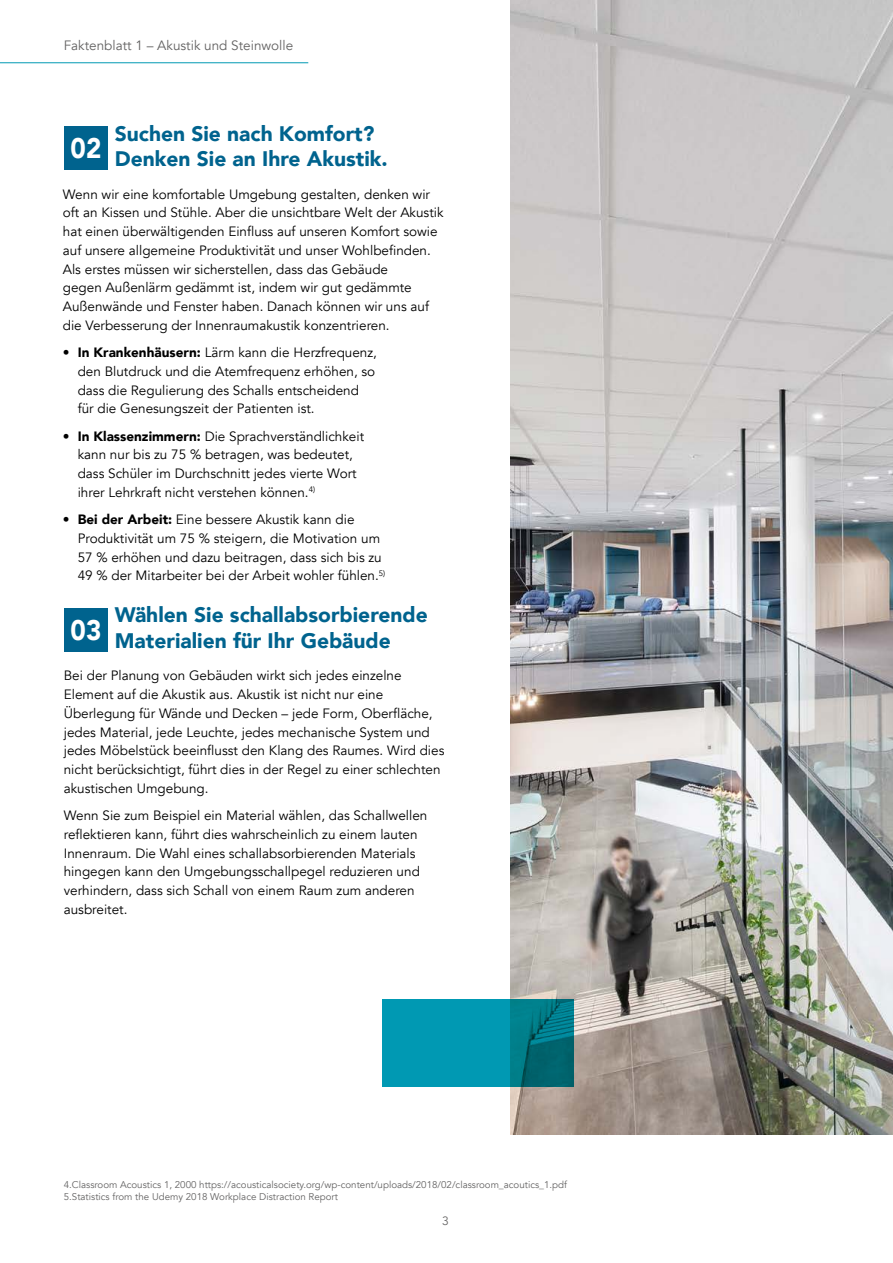
<style>
.page{position:relative;width:893px;height:1263px;background:#fff}
.page>*{position:absolute;margin:0;border:0;box-sizing:border-box;transform-origin:0 0}
.t1{font:900 28.2px "Avenir";color:#fff;scale:.92 1}
.t2{font:900 21px/25.2px "Avenir";color:#00638e}
.t3{font:13.5px/18.8px "Avenir";color:#000}
.t4{font:13.5px "Avenir";color:#646363}
.t5{font:12px "Avenir";color:#646363}
.t6{font:9.75px/11.7px "Avenir";color:#646363}
.s1{font-weight:900}
</style>
<div class="page">
<img style="left:510px;top:0;width:383px;height:1134px">
<svg style="left:383px;top:999px;width:191px;height:87px;background:#008ba0"></svg>
<hr style="left:0;top:62px;width:308px;height:1px;background:#0099b3">
<div style="left:64px;top:126px;width:44px;height:44px;background:#00638e"></div>
<div style="left:64px;top:608px;width:44px;height:43px;background:#00638e"></div>
<p class="t4" style="left:64px;top:38px;width:231px">Faktenblatt 1 – Akustik und Steinwolle</p>
<h2 class="t2" style="left:115px;top:121px;width:274px">Suchen Sie nach Komfort?<br>Denken Sie an Ihre Akustik.</h2>
<p class="t3" style="left:63px;top:185px;width:382px">Wenn wir eine komfortable Umgebung gestalten, denken wir oft an Kissen und Stühle. Aber die unsichtbare Welt der Akustik hat einen überwältigenden Einfluss auf unseren Komfort sowie auf unsere allgemeine Produktivität und unser Wohlbefinden.<br>Als erstes müssen wir sicherstellen, dass das Gebäude<br>gegen Außenlärm gedämmt ist, indem wir gut gedämmte Außenwände und Fenster haben. Danach können wir uns auf die Verbesserung der Innenraumakustik konzentrieren.</p>
<p class="t3" style="left:78px;top:343px;width:301px;text-indent:-15px"><span class="s1">• In Krankenhäusern:</span> Lärm kann die Herzfrequenz, den Blutdruck und die Atemfrequenz erhöhen, so dass die Regulierung des Schalls entscheidend für die Genesungszeit der Patienten ist.</p>
<p class="t3" style="left:78px;top:427px;width:288px;text-indent:-15px"><span class="s1">• In Klassenzimmern:</span> Die Sprachverständlichkeit kann nur bis zu 75 % betragen, was bedeutet, dass Schüler im Durchschnitt jedes vierte Wort ihrer Lehrkraft nicht verstehen können.<sup>4)</sup></p>
<p class="t3" style="left:78px;top:510px;width:309px;text-indent:-15px"><span class="s1">• Bei der Arbeit:</span> Eine bessere Akustik kann die Produktivität um 75 % steigern, die Motivation um 57 % erhöhen und dazu beitragen, dass sich bis zu 49 % der Mitarbeiter bei der Arbeit wohler fühlen.<sup>5)</sup></p>
<h2 class="t2" style="left:115px;top:602px;width:315px">Wählen Sie schallabsorbierende<br>Materialien für Ihr Gebäude</h2>
<p class="t3" style="left:64px;top:667px;width:382px">Bei der Planung von Gebäuden wirkt sich jedes einzelne Element auf die Akustik aus. Akustik ist nicht nur eine Überlegung für Wände und Decken – jede Form, Oberfläche, jedes Material, jede Leuchte, jedes mechanische System und jedes Möbelstück beeinflusst den Klang des Raumes. Wird dies nicht berücksichtigt, führt dies in der Regel zu einer schlechten akustischen Umgebung.</p>
<p class="t3" style="left:64px;top:806px;width:365px">Wenn Sie zum Beispiel ein Material wählen, das Schallwellen reflektieren kann, führt dies wahrscheinlich zu einem lauten Innenraum. Die Wahl eines schallabsorbierenden Materials hingegen kann den Umgebungsschallpegel reduzieren und verhindern, dass sich Schall von einem Raum zum anderen ausbreitet.</p>
<h1 class="t1" style="left:71px;top:124px;width:35px">02</h1>
<h1 class="t1" style="left:71px;top:605px;width:35px">03</h1>
<p class="t6" style="left:64px;top:1179px;width:505px">4.Classroom Acoustics 1, 2000 https://acousticalsociety.org/wp-content/uploads/2018/02/classroom_acoutics_1.pdf<br>5.Statistics from the Udemy 2018 Workplace Distraction Report</p>
<p class="t5" style="left:442px;top:1213px;width:8px">3</p>
</div>
